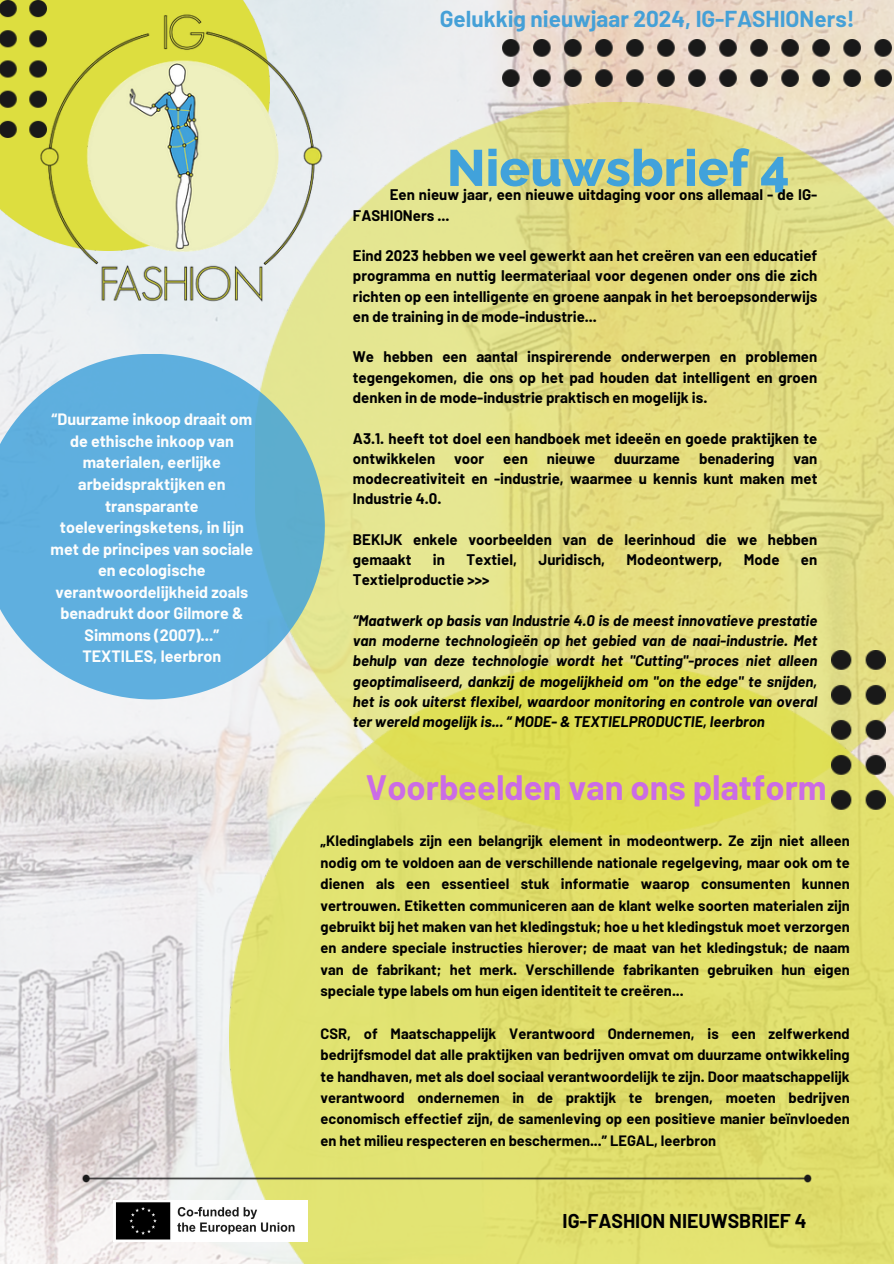
<style>
.page{position:relative;width:894px;height:1264px;background:#fff}
.page>*{position:absolute;margin:0;border:0;box-sizing:border-box;transform-origin:0 0}
.t1{font:800 51px "Raleway";color:#41a2db}
.t2{font:700 34.5px "Barlow";color:#cb6ce6}
.t3{font:700 22.5px "Barlow";color:#45a0d7}
.t4{font:700 19.5px "Barlow";color:#000}
.t5{font:700 16.05px/21.6px "Barlow";color:#fcfdfd;text-align:center}
.t6{font:700 15px/20.2px "Barlow";color:#000}
.t7{font:italic 700 15px/20.2px "Barlow";color:#000;text-align:justify}
.t8{font:700 14.7px/21.3px "Barlow";color:#000;text-align:justify}
</style>
<div class="page">
<img style="left:0;top:0;width:893px;height:1263px">
<img style="left:0;top:0;width:270px;height:250px">
<img style="left:255px;top:103px;width:638px;height:559px">
<img style="left:33px;top:5px;width:292px;height:303px">
<img style="left:0;top:0;width:46px;height:138px">
<img style="left:501px;top:40px;width:392px;height:47px">
<img style="left:229px;top:662px;width:664px;height:601px">
<svg style="left:0;top:354px;width:325px;height:345px;background:#78bad9"></svg>
<img style="left:82px;top:1174px;width:729px;height:7px">
<img style="left:831px;top:650px;width:54px;height:161px">
<img style="left:113px;top:1200px;width:195px;height:40px">
<p class="t5" style="left:51px;top:408px;width:204px">“Duurzame inkoop draait om de ethische inkoop van materialen, eerlijke arbeidspraktijken en transparante toeleveringsketens, in lijn met de principes van sociale en ecologische verantwoordelijkheid zoals benadrukt door Gilmore &amp;<br>Simmons (2007)...”<br>TEXTILES, leerbron</p>
<p class="t3" style="left:439px;top:4px;width:416px">Gelukkig nieuwjaar 2024, IG-FASHIONers!</p>
<p class="t1" style="left:446px;top:138px;width:344px">Nieuwsbrief 4</p>
<p class="t6" style="left:353px;top:184px;width:466px;text-indent:37px">Een nieuw jaar, een nieuwe uitdaging voor ons allemaal - de IG-<br>FASHIONers ...</p>
<p class="t6" style="left:353px;top:245px;width:466px;text-align:justify">Eind 2023 hebben we veel gewerkt aan het creëren van een educatief programma en nuttig leermateriaal voor degenen onder ons die zich richten op een intelligente en groene aanpak in het beroepsonderwijs en de training in de mode-industrie...</p>
<p class="t6" style="left:353px;top:346px;width:466px;text-align:justify">We hebben een aantal inspirerende onderwerpen en problemen tegengekomen, die ons op het pad houden dat intelligent en groen denken in de mode-industrie praktisch en mogelijk is.</p>
<p class="t6" style="left:353px;top:427px;width:466px">A3.1. heeft tot doel een handboek met ideeën en goede praktijken te ontwikkelen</p>
<p class="t6" style="left:454px;top:447px;width:32px">voor</p>
<p class="t6" style="left:503px;top:447px;width:26px">een</p>
<p class="t6" style="left:546px;top:447px;width:50px">nieuwe</p>
<p class="t6" style="left:614px;top:447px;width:67px">duurzame</p>
<p class="t6" style="left:699px;top:447px;width:77px">benadering</p>
<p class="t6" style="left:353px;top:447px;width:466px;text-align:justify;text-indent:440px">van modecreativiteit en -industrie, waarmee u kennis kunt maken met Industrie 4.0.</p>
<p class="t6" style="left:353px;top:528px;width:466px">BEKIJK enkele voorbeelden van de leerinhoud die we hebben gemaakt</p>
<p class="t6" style="left:433px;top:549px;width:14px">in</p>
<p class="t6" style="left:466px;top:549px;width:52px">Textiel,</p>
<p class="t6" style="left:538px;top:549px;width:68px">Juridisch,</p>
<p class="t6" style="left:626px;top:549px;width:97px">Modeontwerp,</p>
<p class="t6" style="left:743px;top:549px;width:37px">Mode</p>
<p class="t6" style="left:800px;top:549px;width:18px">en</p>
<p class="t6" style="left:353px;top:569px;width:138px">Textielproductie &gt;&gt;&gt;</p>
<h2 class="t7" style="left:353px;top:609px;width:466px">“Maatwerk op basis van Industrie 4.0 is de meest innovatieve prestatie van moderne technologieën op het gebied van de naai-industrie. Met behulp van deze technologie wordt het "Cutting"-proces niet alleen geoptimaliseerd, dankzij de mogelijkheid om "on the edge" te snijden, het is ook uiterst flexibel, waardoor monitoring en controle van overal ter wereld mogelijk is... “ MODE- &amp; TEXTIELPRODUCTIE, leerbron</h2>
<h4 class="t2" style="left:366px;top:765px;width:462px">Voorbeelden van ons platform</h4>
<p class="t8" style="left:320px;top:830px;width:530px">„Kledinglabels zijn een belangrijk element in modeontwerp. Ze zijn niet alleen nodig om te voldoen aan de verschillende nationale regelgeving, maar ook om te dienen als een essentieel stuk informatie waarop consumenten kunnen vertrouwen. Etiketten communiceren aan de klant welke soorten materialen zijn gebruikt bij het maken van het kledingstuk; hoe u het kledingstuk moet verzorgen en andere speciale instructies hierover; de maat van het kledingstuk; de naam van de fabrikant; het merk. Verschillende fabrikanten gebruiken hun eigen speciale type labels om hun eigen identiteit te creëren...</p>
<p class="t8" style="left:320px;top:1022px;width:530px">CSR, of Maatschappelijk Verantwoord Ondernemen, is een zelfwerkend bedrijfsmodel dat alle praktijken van bedrijven omvat om duurzame ontwikkeling te handhaven, met als doel sociaal verantwoordelijk te zijn. Door maatschappelijk verantwoord ondernemen in de praktijk te brengen, moeten bedrijven economisch effectief zijn, de samenleving op een positieve manier beïnvloeden en het milieu respecteren en beschermen...” LEGAL, leerbron</p>
<p class="t4" style="left:562px;top:1208px;width:245px">IG-FASHION NIEUWSBRIEF 4</p>
</div>
